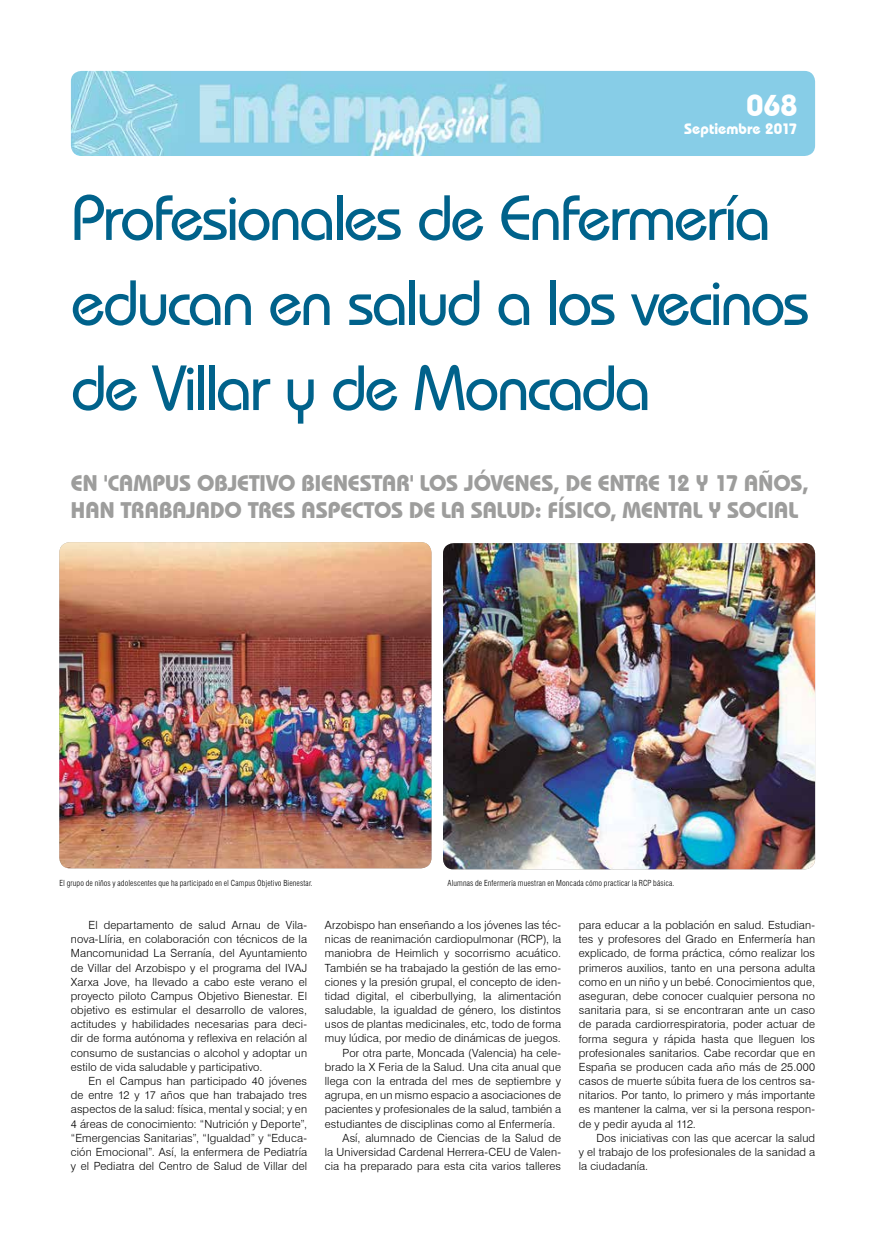
<style>
.page{position:relative;width:886px;height:1241px;background:#fff}
.page>*{position:absolute;margin:0;border:0;box-sizing:border-box;transform-origin:0 0}
.t1{font:500 63.75px/85px "Bauhaus IT Cby BT";letter-spacing:-.035em;color:#00628b}
.t2{font:700 30px "Bauhaus IT Cby BT";color:#fff}
.t3{font:700 22.5px/27px "Bauhaus IT Cby BT";color:#9d9d9c}
.t4{font:700 15px "Bauhaus IT Cby BT";color:#fff}
.t5{font:300 11.25px/14.1px "Swiss 721 BT";letter-spacing:.01em;color:#000;text-align:justify}
.t6{font:300 condensed 8.12px "Swiss 721 BT";letter-spacing:.015em;color:#000}
</style>
<div class="page">
<img style="left:71px;top:71px;width:744px;height:85px">
<img style="left:59px;top:542px;width:372px;height:326px">
<img style="left:443px;top:543px;width:372px;height:326px">
<h2 class="t2" style="left:746px;top:87px;width:52px">068</h2>
<h3 class="t4" style="left:684px;top:119px;width:115px">Septiembre 2017</h3>
<h1 class="t1" style="left:71px;top:174px;width:740px">Profesionales de Enfermería educan en salud a los vecinos de Villar y de Moncada</h1>
<h3 class="t3" style="left:71px;top:469px;width:739px">EN 'CAMPUS OBJETIVO BIENESTAR' LOS JÓVENES, DE ENTRE 12 Y 17 AÑOS,<br>HAN TRABAJADO TRES ASPECTOS DE LA SALUD: FÍSICO, MENTAL Y SOCIAL</h3>
<p class="t6" style="left:59px;top:877px;width:255px">El grupo de niños y adolescentes que ha participado en el Campus Objetivo Bienestar.</p>
<p class="t6" style="left:447px;top:877px;width:229px">Alumnas de Enfermería muestran en Moncada cómo practicar la RCP básica.</p>
<p class="t5" style="left:71px;top:917px;width:238px;text-indent:18px">El departamento de salud Arnau de Vila&shy;nova-Llíria, en colaboración con técnicos de la Mancomunidad La Serranía, del Ayuntamiento de Villar del Arzobispo y el programa del IVAJ Xarxa Jove, ha llevado a cabo este verano el proyecto piloto Campus Objetivo Bienestar. El objetivo es estimular el desarrollo de valores, actitudes y habilidades necesarias para deci&shy;dir de forma autónoma y reflexiva en relación al consumo de sustancias o alcohol y adoptar un estilo de vida saludable y participativo.</p>
<p class="t5" style="left:71px;top:1073px;width:238px;text-indent:18px">En el Campus han participado 40 jóvenes de entre 12 y 17 años que han trabajado tres aspectos de la salud: física, mental y social; y en 4 áreas de conocimiento: “Nutrición y Deporte”, “Emergencias Sanitarias”, “Igualdad” y “Educa&shy;ción Emocional”. Así, la enfermera de Pediatría y el Pediatra del Centro de Salud de Villar del</p>
<p class="t5" style="left:325px;top:917px;width:238px">Arzobispo han enseñando a los jóvenes las téc-</p>
<p class="t5" style="left:325px;top:931px;width:238px">nicas de reanimación cardiopulmonar (RCP), la</p>
<p class="t5" style="left:325px;top:946px;width:238px">maniobra de Heimlich y socorrismo acuático.</p>
<p class="t5" style="left:325px;top:960px;width:238px">También se ha trabajado la gestión de las emo-</p>
<p class="t5" style="left:325px;top:974px;width:238px">ciones y la presión grupal, el concepto de iden-</p>
<p class="t5" style="left:325px;top:988px;width:238px">tidad digital, el ciberbullying, la alimentación</p>
<p class="t5" style="left:325px;top:1002px;width:238px">saludable, la igualdad de género, los distintos</p>
<p class="t5" style="left:325px;top:1016px;width:238px">usos de plantas medicinales, etc, todo de forma</p>
<p class="t5" style="left:325px;top:1031px;width:238px">muy lúdica, por medio de dinámicas de juegos.</p>
<p class="t5" style="left:343px;top:1045px;width:220px">Por otra parte, Moncada (Valencia) ha cele-</p>
<p class="t5" style="left:325px;top:1059px;width:238px">brado la X Feria de la Salud. Una cita anual que</p>
<p class="t5" style="left:325px;top:1073px;width:238px">llega con la entrada del mes de septiembre y</p>
<p class="t5" style="left:325px;top:1087px;width:238px">agrupa, en un mismo espacio a asociaciones de</p>
<p class="t5" style="left:325px;top:1102px;width:238px">pacientes y profesionales de la salud, también a</p>
<p class="t5" style="left:325px;top:1116px;width:232px">estudiantes de disciplinas como al Enfermería.</p>
<p class="t5" style="left:343px;top:1130px;width:220px">Así, alumnado de Ciencias de la Salud de</p>
<p class="t5" style="left:325px;top:1144px;width:238px">la Universidad Cardenal Herrera-CEU de Valen-</p>
<p class="t5" style="left:325px;top:1158px;width:238px">cia ha preparado para esta cita varios talleres</p>
<p class="t5" style="left:579px;top:917px;width:238px">para educar a la población en salud. Estudian&shy;tes y profesores del Grado en Enfermería han explicado, de forma práctica, cómo realizar los primeros auxilios, tanto en una persona adulta como en un niño y un bebé. Conocimientos que, aseguran, debe conocer cualquier persona no sanitaria para, si se encontraran ante un caso de parada cardiorrespiratoria, poder actuar de forma segura y rápida hasta que lleguen los profesionales sanitarios. Cabe recordar que en España se producen cada año más de 25.000 casos de muerte súbita fuera de los centros sa&shy;nitarios. Por tanto, lo primero y más importante es mantener la calma, ver si la persona respon&shy;de y pedir ayuda al 112.</p>
<p class="t5" style="left:579px;top:1130px;width:238px;text-indent:18px">Dos iniciativas con las que acercar la salud y el trabajo de los profesionales de la sanidad a la ciudadanía.</p>
</div>
